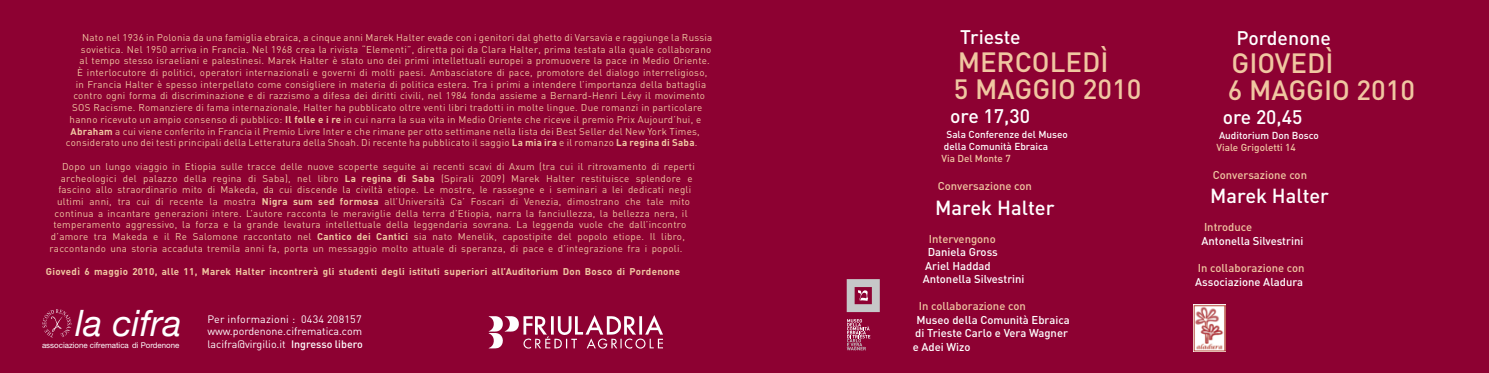
<style>
.page{position:relative;width:1489px;height:373px;background:#fff}
.page>*{position:absolute;margin:0;border:0;box-sizing:border-box;transform-origin:0 0}
.t1{font:italic 36.25px "Helvetica Neue";color:#fff}
.t2{font:500 27.5px/27.5px "DIN";color:#f0c7a1}
.t3{font:500 20.12px "DIN";color:#fff}
.t4{font:500 20px "DIN";color:#fff}
.t5{font:500 19.38px "DIN";color:#fff}
.t6{font:500 19.25px "DIN";color:#fff}
.t7{font:500 11.25px/13.5px "DIN";color:#fff}
.t8{font:500 11.25px "DIN";color:#f0c7a1}
.t9{font:10.62px/12.8px "DIN";color:#fff;text-align:justify}
.t10{font:500 10px/12px "DIN";color:#fff}
.t11{font:500 10px "DIN";color:#f0c7a1}
.t12{font:9.75px "DIN";letter-spacing:.03em;color:#f0c7a1}
.t13{font:700 9.75px "DIN";letter-spacing:.03em;color:#f0c7a1}
.t14{font:7.88px "Helvetica Neue";color:#fff}
.s1{font-weight:700}
.s2{font-weight:500}
</style>
<div class="page">
<div style="left:0;top:0;width:1488px;height:372px;background:#8d0132"></div>
<svg style="left:42px;top:309px;width:29px;height:28px"></svg>
<img style="left:645px;top:315px;width:18px;height:19px">
<img style="left:1193px;top:304px;width:32px;height:46px">
<svg style="left:846px;top:279px;width:33px;height:32px"></svg>
<svg style="left:846px;top:319px;width:24px;height:30px"></svg>
<p class="t12" style="left:82px;top:31px;width:631px">Nato nel 1936 in Polonia da una famiglia ebraica, a cinque anni Marek Halter evade con i genitori dal ghetto di Varsavia e raggiunge la Russia</p>
<p class="t12" style="left:81px;top:43px;width:632px">sovietica. Nel 1950 arriva in Francia. Nel 1968 crea la rivista “Elementi”, diretta poi da Clara Halter, prima testata alla quale collaborano</p>
<p class="t12" style="left:80px;top:55px;width:631px">al tempo stesso israeliani e palestinesi. Marek Halter è stato uno dei primi intellettuali europei a promuovere la pace in Medio Oriente.</p>
<p class="t12" style="left:77px;top:66px;width:632px">È interlocutore di politici, operatori internazionali e governi di molti paesi. Ambasciatore di pace, promotore del dialogo interreligioso,</p>
<p class="t12" style="left:76px;top:78px;width:631px">in Francia Halter è spesso interpellato come consigliere in materia di politica estera. Tra i primi a intendere l’importanza della battaglia</p>
<p class="t12" style="left:73px;top:90px;width:633px">contro ogni forma di discriminazione e di razzismo a difesa dei diritti civili, nel 1984 fonda assieme a Bernard-Henri Lévy il movimento</p>
<p class="t12" style="left:72px;top:101px;width:631px">SOS Racisme. Romanziere di fama internazionale, Halter ha pubblicato oltre venti libri tradotti in molte lingue. Due romanzi in particolare</p>
<p class="t12" style="left:70px;top:113px;width:633px">hanno ricevuto un ampio consenso di pubblico: <span class="s1">Il folle e i re</span> in cui narra la sua vita in Medio Oriente che riceve il premio Prix Aujourd’hui, e</p>
<p class="t12" style="left:70px;top:125px;width:631px"><span class="s1">Abraham</span> a cui viene conferito in Francia il Premio Livre Inter e che rimane per otto settimane nella lista dei Best Seller del New York Times,</p>
<p class="t12" style="left:66px;top:136px;width:633px">considerato uno dei testi principali della Letteratura della Shoah. Di recente ha pubblicato il saggio <span class="s1">La mia ira</span> e il romanzo <span class="s1">La regina di Saba</span>.</p>
<p class="t12" style="left:62px;top:160px;width:634px">Dopo un lungo viaggio in Etiopia sulle tracce delle nuove scoperte seguite ai recenti scavi di Axum (tra cui il ritrovamento di reperti</p>
<p class="t12" style="left:61px;top:172px;width:633px">archeologici del palazzo della regina di Saba), nel libro <span class="s1">La regina di Saba</span> (Spirali 2009) Marek Halter restituisce splendore e</p>
<p class="t12" style="left:58px;top:183px;width:634px">fascino allo straordinario mito di Makeda, da cui discende la civiltà etiope. Le mostre, le rassegne e i seminari a lei dedicati negli</p>
<p class="t12" style="left:57px;top:195px;width:634px">ultimi anni, tra cui di recente la mostra <span class="s1">Nigra sum sed formosa</span> all’Università Ca’ Foscari di Venezia, dimostrano che tale mito</p>
<p class="t12" style="left:55px;top:207px;width:634px">continua a incantare generazioni intere. L’autore racconta le meraviglie della terra d’Etiopia, narra la fanciullezza, la bellezza nera, il</p>
<p class="t12" style="left:53px;top:218px;width:634px">temperamento aggressivo, la forza e la grande levatura intellettuale della leggendaria sovrana. La leggenda vuole che dall’incontro</p>
<p class="t12" style="left:51px;top:230px;width:635px">d’amore tra Makeda e il Re Salomone raccontato nel <span class="s1">Cantico dei Cantici</span> sia nato Menelik, capostipite del popolo etiope. Il libro,</p>
<p class="t12" style="left:50px;top:242px;width:634px">raccontando una storia accaduta tremila anni fa, porta un messaggio molto attuale di speranza, di pace e d’integrazione fra i popoli.</p>
<p class="t13" style="left:46px;top:265px;width:635px">Giovedì 6 maggio 2010, alle 11, Marek Halter incontrerà gli studenti degli istituti superiori all’Auditorium Don Bosco di Pordenone</p>
<h1 class="t1" style="left:75px;top:300px;width:107px">la cifra</h1>
<p class="t14" style="left:42px;top:340px;width:139px">associazione cifrematica di Pordenone</p>
<p class="t9" style="left:207px;top:311px;width:157px">Per informazioni : 0434 208157 www.pordenone.cifrematica.com lacifra@virgilio.it <span class="s2">Ingresso libero</span></p>
<h3 class="t5" style="left:960px;top:25px;width:62px">Trieste</h3>
<h2 class="t2" style="left:953px;top:47px;width:189px">MERCOLEDÌ<br>5 MAGGIO 2010</h2>
<h3 class="t5" style="left:950px;top:103px;width:82px">ore 17,30</h3>
<p class="t10" style="left:943px;top:127px;width:125px">Sala Conferenze del Museo della Comunità Ebraica</p>
<p class="t11" style="left:941px;top:151px;width:71px">Via Del Monte 7</p>
<p class="t8" style="left:937px;top:179px;width:96px">Conversazione con</p>
<h3 class="t3" style="left:935px;top:194px;width:121px">Marek Halter</h3>
<p class="t8" style="left:928px;top:231px;width:68px">Intervengono</p>
<p class="t7" style="left:922px;top:244px;width:103px;text-indent:5px">Daniela Gross<br>Ariel Haddad<br>Antonella Silvestrini</p>
<p class="t8" style="left:918px;top:298px;width:108px">In collaborazione con</p>
<p class="t7" style="left:912px;top:312px;width:158px;text-indent:4px">Museo della Comunità Ebraica di Trieste Carlo e Vera Wagner e Adei Wizo</p>
<h3 class="t5" style="left:1236px;top:26px;width:96px">Pordenone</h3>
<h2 class="t2" style="left:1227px;top:48px;width:189px">GIOVEDÌ<br>6 MAGGIO 2010</h2>
<h3 class="t6" style="left:1222px;top:104px;width:81px">ore 20,45</h3>
<p class="t10" style="left:1218px;top:128px;width:101px">Auditorium Don Bosco</p>
<p class="t11" style="left:1216px;top:140px;width:81px">Viale Grigoletti 14</p>
<p class="t8" style="left:1212px;top:168px;width:96px">Conversazione con</p>
<h3 class="t4" style="left:1210px;top:183px;width:120px">Marek Halter</h3>
<p class="t8" style="left:1203px;top:220px;width:50px">Introduce</p>
<p class="t7" style="left:1201px;top:233px;width:103px">Antonella Silvestrini</p>
<p class="t8" style="left:1197px;top:260px;width:108px">In collaborazione con</p>
<p class="t7" style="left:1195px;top:274px;width:109px">Associazione Aladura</p>
</div>
